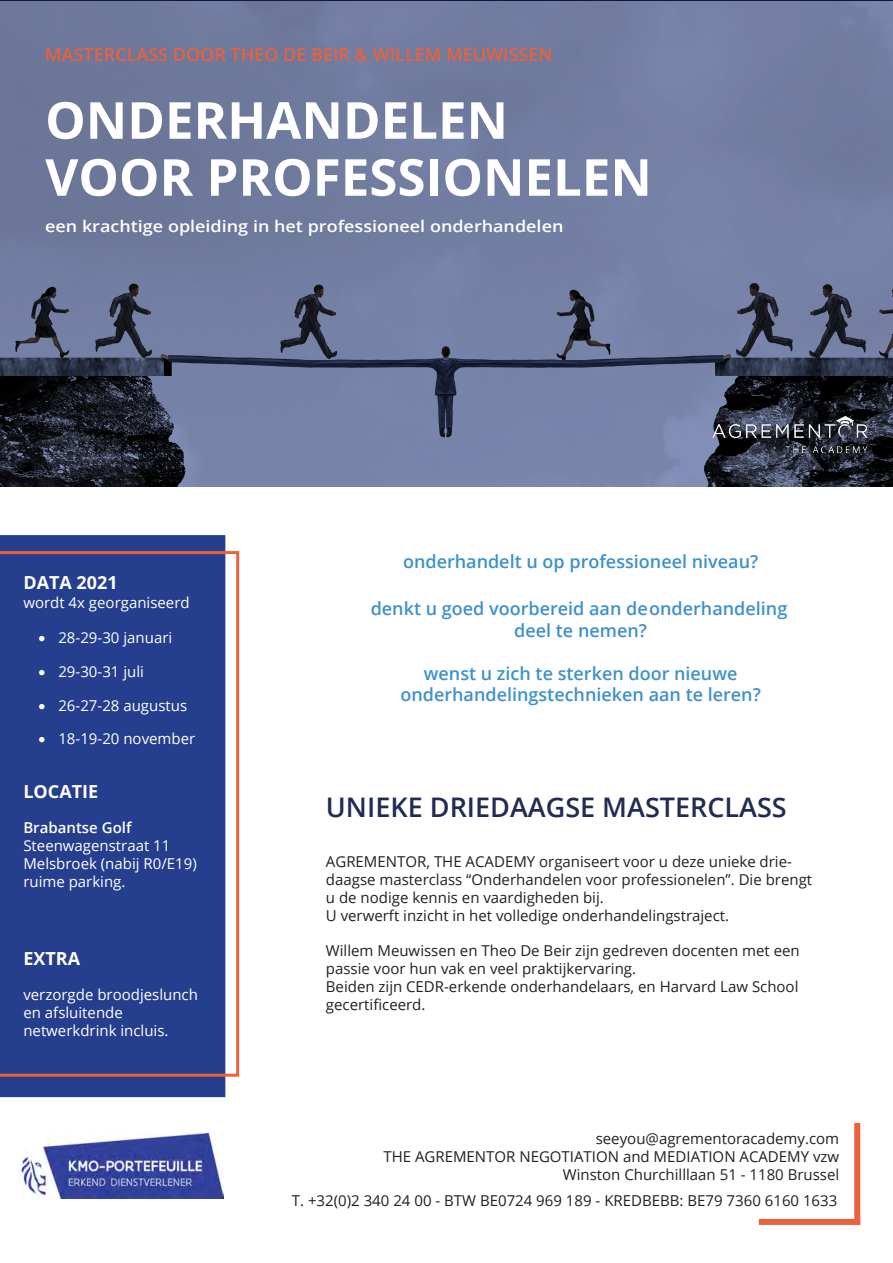
<style>
.page{position:relative;width:893px;height:1263px;background:#fff}
.page>*{position:absolute;margin:0;border:0;box-sizing:border-box;transform-origin:0 0}
.Documenttitel{font:700 51px/57px "Open Sans";color:#fff}
.t1{font:600 27px "Open Sans";color:#212b54}
.t2{font:600 18px/21.6px "Open Sans";color:#3d91cc;text-align:center}
.Documenttitel-2{font:600 18px "Open Sans";color:#eb613b}
.t3{font:700 18px "Open Sans";color:#fff}
.Documenttitel-3{font:600 16.05px "Open Sans";color:#fff;scale:1.12 1}
.t4{font:15px/18px "Open Sans";color:#231f20}
.t5{font:15px/18px "Open Sans";color:#fff}
.s1{font-weight:600}
</style>
<div class="page">
<svg style="left:0;top:0;width:893px;height:486px;background:#687293"></svg>
<img style="left:711px;top:415px;width:158px;height:39px">
<div style="left:759px;top:1219px;width:101px;height:6px;background:#eb613b"></div>
<div style="left:854px;top:1123px;width:6px;height:101px;background:#eb613b"></div>
<div style="left:0;top:535px;width:225px;height:562px;background:#253f8e"></div>
<svg style="left:0;top:551px;width:239px;height:526px;background:#334891"></svg>
<img style="left:20px;top:1133px;width:204px;height:66px">
<p class="Documenttitel-2" style="left:45px;top:42px;width:509px">MASTERCLASS DOOR THEO DE BEIR &amp; WILLEM MEUWISSEN</p>
<p class="Documenttitel" style="left:45px;top:90px;width:608px">ONDERHANDELEN<br>VOOR PROFESSIONELEN</p>
<p class="Documenttitel-3" style="left:45px;top:215px;width:464px">een krachtige opleiding in het professioneel onderhandelen</p>
<p class="t3" style="left:23px;top:569px;width:96px">DATA 2021</p>
<p class="t5" style="left:23px;top:593px;width:168px">wordt 4x georganiseerd</p>
<p class="t5" style="left:38px;top:628px;width:135px">• 28-29-30 januari</p>
<p class="t5" style="left:38px;top:662px;width:107px">• 29-30-31 juli</p>
<p class="t5" style="left:38px;top:696px;width:150px">• 26-27-28 augustus</p>
<p class="t5" style="left:38px;top:729px;width:158px">• 18-19-20 november</p>
<p class="t3" style="left:23px;top:779px;width:76px">LOCATIE</p>
<p class="t5" style="left:23px;top:818px;width:175px"><span class="s1">Brabantse Golf<br></span>Steenwagenstraat 11<br>Melsbroek (nabij R0/E19) ruime parking.</p>
<p class="t3" style="left:23px;top:945px;width:58px">EXTRA</p>
<p class="t5" style="left:23px;top:985px;width:176px">verzorgde broodjeslunch en afsluitende netwerkdrink incluis.</p>
<p class="t2" style="left:403px;top:550px;width:357px">onderhandelt u op professioneel niveau?</p>
<p class="t2" style="left:371px;top:597px;width:418px">denkt u goed voorbereid aan de onderhandeling deel te nemen?</p>
<p class="t2" style="left:400px;top:662px;width:362px">wenst u zich te sterken door nieuwe onderhandelingstechnieken aan te leren?</p>
<p class="t1" style="left:326px;top:789px;width:462px">UNIEKE DRIEDAAGSE MASTERCLASS</p>
<p class="t4" style="left:326px;top:853px;width:488px">AGREMENTOR, THE ACADEMY organiseert voor u deze unieke drie&shy;daagse masterclass “Onderhandelen voor professionelen”. Die brengt u de nodige kennis en vaardigheden bij.<br>U verwerft inzicht in het volledige onderhandelingstraject.</p>
<p class="t4" style="left:326px;top:942px;width:475px">Willem Meuwissen en Theo De Beir zijn gedreven docenten met een passie voor hun vak en veel praktijkervaring.<br>Beiden zijn CEDR-erkende onderhandelaars, en Harvard Law School gecertificeerd.</p>
<p class="t4" style="left:383px;top:1129px;width:457px;text-align:right">seeyou@agrementoracademy.com<br>THE AGREMENTOR NEGOTIATION and MEDIATION ACADEMY vzw<br>Winston Churchilllaan 51 - 1180 Brussel</p>
<p class="t4" style="left:292px;top:1191px;width:547px">T. +32(0)2 340 24 00 - BTW BE0724 969 189 - KREDBEBB: BE79 7360 6160 1633</p>
</div>
